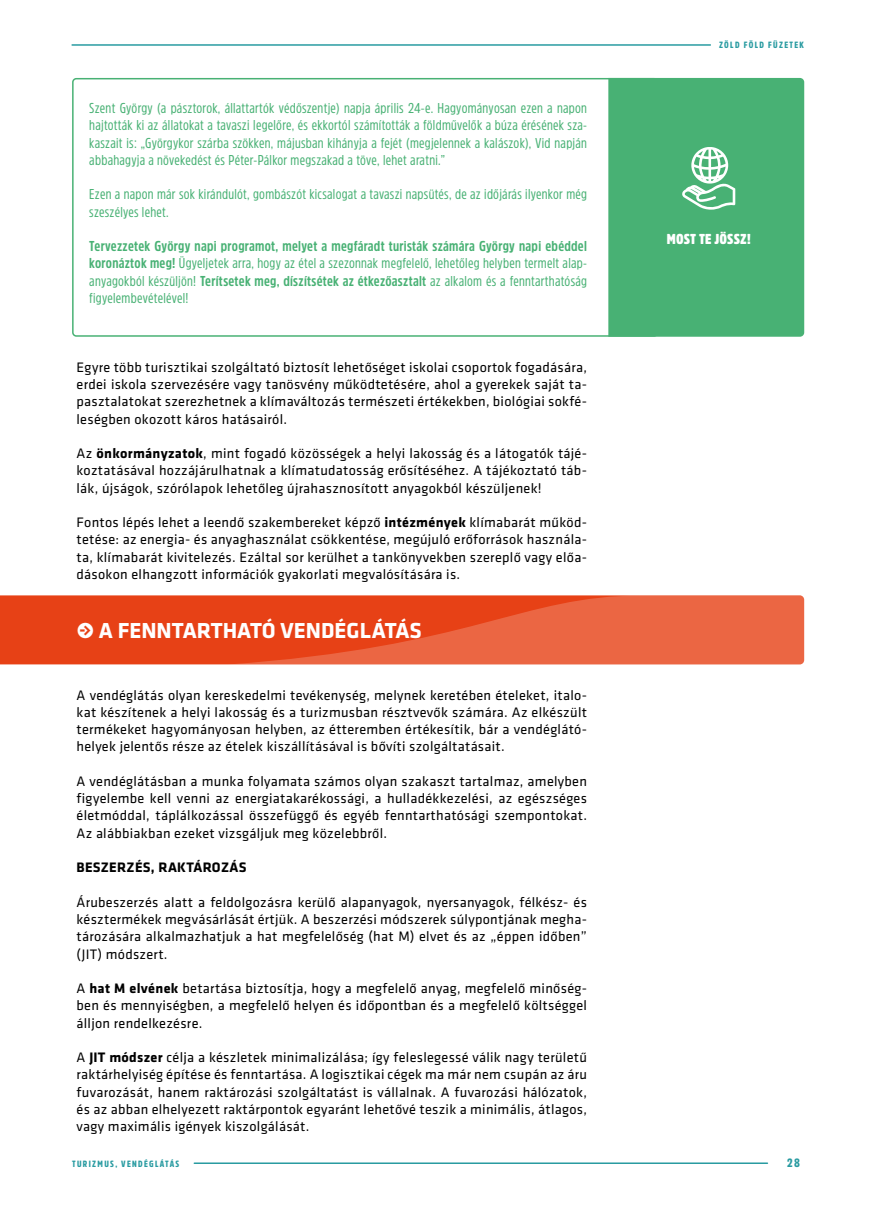
<style>
.page{position:relative;width:872px;height:1212px;background:#fff}
.page>*{position:absolute;margin:0;border:0;box-sizing:border-box;transform-origin:0 0}
.t1{font:700 22.5px "Klavika";color:#fff}
.t2{font:14.25px/17.2px "Klavika";letter-spacing:.02em;color:#000;text-align:justify}
.t3{font:14.25px/17.2px "Amsi Pro Cond";letter-spacing:.02em;color:#48b174;text-align:justify}
.t4{font:700 14.25px "Klavika";letter-spacing:.02em;color:#000}
.t5{font:900 14.25px "Amsi Pro Cond";letter-spacing:.015em;color:#fff}
.t6{font:900 12px "Amsi Pro Cond";color:#299ba1}
.t7{font:900 9px "Amsi Pro Cond";letter-spacing:.15em;color:#299ba1}
.s1{font-weight:700}
</style>
<div class="page">
<hr style="left:72px;top:44px;width:638px;height:2px;background:#289ba1">
<hr style="left:194px;top:1162px;width:573px;height:2px;background:#289ba1">
<div style="left:0;top:595px;width:227px;height:69px;background:#e74116"></div>
<svg style="left:227px;top:595px;width:577px;height:69px;background:#e95833"></svg>
<div style="left:72px;top:78px;width:586px;height:259px;border:2px solid #48b174;border-radius:4px"></div>
<div style="left:608px;top:78px;width:196px;height:259px;background:#48b174"></div>
<svg style="left:682px;top:147px;width:53px;height:63px"></svg>
<p class="t3" style="left:89px;top:99px;width:499px">Szent György (a pásztorok, állattartók védőszentje) napja április 24-e. Hagyományosan ezen a napon hajtották ki az állatokat a tavaszi legelőre, és ekkortól számították a földművelők a búza érésének sza&shy;kaszait is: „Györgykor szárba szökken, májusban kihányja a fejét (megjelennek a kalászok), Vid napján abbahagyja a növekedést és Péter-Pálkor megszakad a töve, lehet aratni.”</p>
<p class="t3" style="left:89px;top:185px;width:499px">Ezen a napon már sok kirándulót, gombászót kicsalogat a tavaszi napsütés, de az időjárás ilyenkor még szeszélyes lehet.</p>
<p class="t3" style="left:89px;top:237px;width:499px"><span class="s1">Tervezzetek György napi programot, melyet a megfáradt turisták számára György napi ebéddel koronáztok meg!</span> Ügyeljetek arra, hogy az étel a szezonnak megfelelő, lehetőleg helyben termelt alap&shy;anyagokból készüljön! <span class="s1">Terítsetek meg, díszítsétek az étkezőasztalt</span> az alkalom és a fenntarthatóság figyelembevételével!</p>
<p class="t2" style="left:77px;top:359px;width:512px">Egyre több turisztikai szolgáltató biztosít lehetőséget iskolai csoportok fogadására, erdei iskola szervezésére vagy tanösvény működtetésére, ahol a gyerekek saját ta&shy;pasztalatokat szerezhetnek a klímaváltozás természeti értékekben, biológiai sokfé&shy;leségben okozott káros hatásairól.</p>
<p class="t2" style="left:77px;top:445px;width:512px">Az <span class="s1">önkormányzatok</span>, mint fogadó közösségek a helyi lakosság és a látogatók tájé&shy;koztatásával hozzájárulhatnak a klímatudatosság erősítéséhez. A tájékoztató táb&shy;lák, újságok, szórólapok lehetőleg újrahasznosított anyagokból készüljenek!</p>
<p class="t2" style="left:77px;top:514px;width:512px">Fontos lépés lehet a leendő szakembereket képző <span class="s1">intézmények</span> klímabarát működ&shy;tetése: az energia- és anyaghasználat csökkentése, megújuló erőforrások használa&shy;ta, klímabarát kivitelezés. Ezáltal sor kerülhet a tankönyvekben szereplő vagy előa&shy;dásokon elhangzott információk gyakorlati megvalósítására is.</p>
<h1 class="t1" style="left:77px;top:619px;width:346px">• A FENNTARTHATÓ VENDÉGLÁTÁS</h1>
<p class="t2" style="left:77px;top:686px;width:512px">A vendéglátás olyan kereskedelmi tevékenység, melynek keretében ételeket, italo&shy;kat készítenek a helyi lakosság és a turizmusban résztvevők számára. Az elkészült termékeket hagyományosan helyben, az étteremben értékesítik, bár a vendéglátó&shy;helyek jelentős része az ételek kiszállításával is bővíti szolgáltatásait.</p>
<p class="t2" style="left:77px;top:773px;width:512px">A vendéglátásban a munka folyamata számos olyan szakaszt tartalmaz, amelyben figyelembe kell venni az energiatakarékossági, a hulladékkezelési, az egészséges életmóddal, táplálkozással összefüggő és egyéb fenntarthatósági szempontokat.<br>Az alábbiakban ezeket vizsgáljuk meg közelebbről.</p>
<p class="t4" style="left:77px;top:860px;width:171px">BESZERZÉS, RAKTÁROZÁS</p>
<p class="t2" style="left:77px;top:894px;width:512px">Árubeszerzés alatt a feldolgozásra kerülő alapanyagok, nyersanyagok, félkész- és késztermékek megvásárlását értjük. A beszerzési módszerek súlypontjának megha&shy;tározására alkalmazhatjuk a hat megfelelőség (hat M) elvet és az „éppen időben” (JIT) módszert.</p>
<p class="t2" style="left:77px;top:980px;width:512px">A <span class="s1">hat M elvének</span> betartása biztosítja, hogy a megfelelő anyag, megfelelő minőség&shy;ben és mennyiségben, a megfelelő helyen és időpontban és a megfelelő költséggel álljon rendelkezésre.</p>
<p class="t2" style="left:77px;top:1049px;width:512px">A <span class="s1">JIT módszer</span> célja a készletek minimalizálása; így feleslegessé válik nagy területű raktárhelyiség építése és fenntartása. A logisztikai cégek ma már nem csupán az áru fuvarozását, hanem raktározási szolgáltatást is vállalnak. A fuvarozási hálózatok, és az abban elhelyezett raktárpontok egyaránt lehetővé teszik a minimális, átlagos, vagy maximális igények kiszolgálását.</p>
<p class="t7" style="left:72px;top:1157px;width:109px">TURIZMUS, VENDÉGLÁTÁS</p>
<p class="t7" style="left:719px;top:39px;width:86px">ZÖLD FÖLD FÜZETEK</p>
<p class="t5" style="left:667px;top:229px;width:85px">MOST TE JÖSSZ!</p>
<p class="t6" style="left:787px;top:1154px;width:14px">28</p>
</div>
